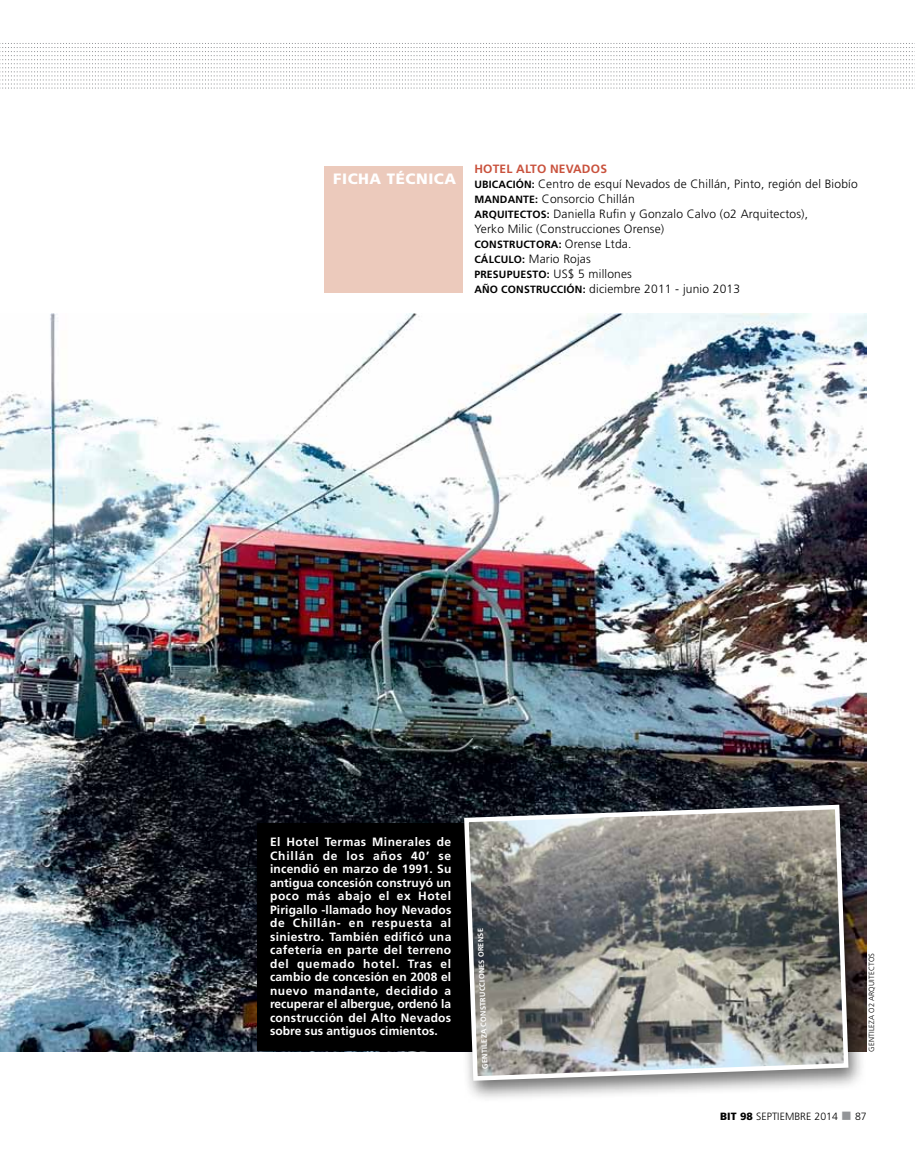
<style>
.page{position:relative;width:915px;height:1170px;background:#fff}
.page>*{position:absolute;margin:0;border:0;box-sizing:border-box;transform-origin:0 0}
.t1{font:900 15px "Frutiger";letter-spacing:.035em;color:#fff}
.t2{font:700 12px/13.5px "Frutiger";letter-spacing:.01em;color:#fff;text-align:justify}
.t3{font:300 12px/15px "Frutiger";letter-spacing:.015em;color:#000}
.t4{font:700 10.5px "Frutiger";letter-spacing:.015em;color:#000}
.t5{font:300 10.5px "Frutiger";letter-spacing:.005em;color:#000}
.t6{font:700 7.5px "Frutiger";color:#fff}
.t7{font:300 7.5px "Frutiger";letter-spacing:.025em;color:#000}
.s1{font-weight:700;color:#c9523d}
.s2{font-weight:700;font-size:10.5px}
.s3{font-weight:300;font-size:12px}
.s4{font-weight:900}
.s5{color:#939598}
</style>
<div class="page">
<div style="left:324px;top:165px;width:139px;height:127px;background:#eccabc"></div>
<svg style="left:0;top:43px;width:913px;height:46px"></svg>
<img style="left:0;top:314px;width:866px;height:737px">
<div style="left:257px;top:823px;width:215px;height:227px;background:#000"></div>
<div style="left:454px;top:799px;width:412px;height:303px;background:#000;opacity:.55"></div>
<svg style="left:461px;top:802px;width:389px;height:280px;background:#878785"></svg>
<p class="t1" style="left:333px;top:170px;width:124px">FICHA TÉCNICA</p>
<p class="t3" style="left:474px;top:162px;width:384px"><span class="s1">Hotel Alto Nevados<br></span><span class="s2">Ubicación:</span> Centro de esquí Nevados de Chillán, Pinto, región del Biobío <span class="s2">Mandante:</span> Consorcio Chillán<br><span class="s2">ArquitectoS:</span> Daniella Rufin y Gonzalo Calvo (o2 Arquitectos),<br>Yerko M ilic (Construcciones Orense)</p>
<p class="t4" style="left:474px;top:239px;width:158px">Constructora: <span class="s3">Orense Ltda.</span></p>
<p class="t3" style="left:474px;top:252px;width:118px"><span class="s2">Cálculo:</span> Mario Rojas</p>
<p class="t4" style="left:474px;top:269px;width:159px">Presupuesto: <span class="s3">US$ 5 millones</span></p>
<p class="t3" style="left:474px;top:282px;width:267px"><span class="s2">Año Construcción:</span> diciembre 2011 - junio 2013</p>
<p class="t2" style="left:270px;top:835px;width:183px">El Hotel Termas M inerales de Chillán de los años 40’ se incendió en marzo de 1991. Su antigua concesión construyó un poco más abajo el ex Hotel Pirigallo -llamado hoy Nevados de Chillán- en respuesta al siniestro. También edificó una cafetería en parte del terreno del quemado hotel. Tras el cambio de concesión en 2008 el nuevo mandante, decidido a recuperar el albergue, ordenó la construcción del Alto Nevados sobre sus antiguos cimientos.</p>
<p class="t6" style="left:480px;top:1069px;width:142px;rotate:-92deg">Gentileza construcciones orense</p>
<p class="t7" style="left:867px;top:1051px;width:100px;rotate:-90deg">Gentileza o2 Arqu itectos</p>
<p class="t5" style="left:720px;top:1110px;width:148px"><span class="s4">BIT 98</span> septiembre 2014 <span class="s5">■</span> 87</p>
</div>
